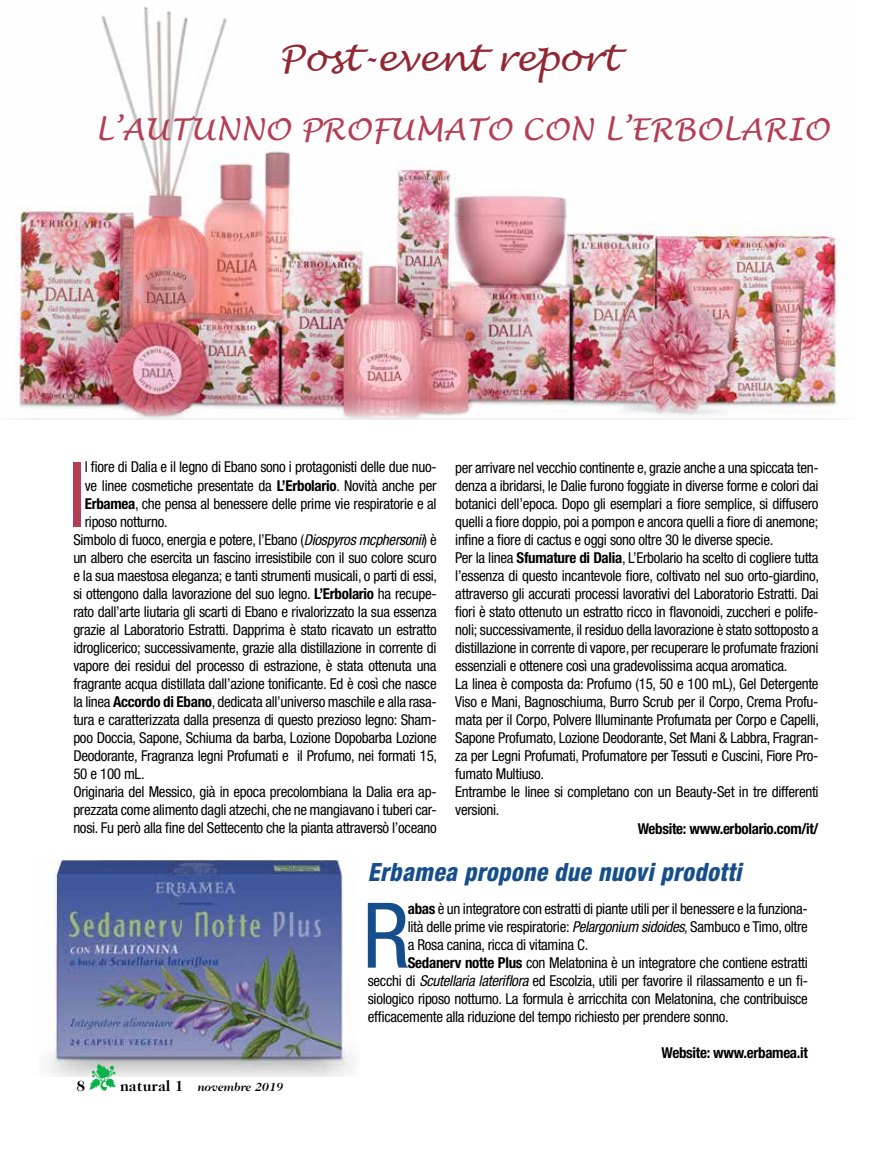
<style>
.page{position:relative;width:893px;height:1149px;background:#fff}
.page>*{position:absolute;margin:0;border:0;box-sizing:border-box;transform-origin:0 0}
.t1{font:condensed 90.6px "Helvetica Neue";color:#b33e55}
.t2{font:condensed 90.6px "Helvetica Neue";color:#154e8a}
.t3{font:italic 36px "Lucida Handwriting";color:#912732}
.t4{font:italic 30px "Lucida Handwriting";color:#b33e55}
.t5{font:italic 800 condensed 25.2px "Helvetica Neue";letter-spacing:.02em;color:#154e8a;scale:.94 1}
.t6{font:condensed 15px/18px "Helvetica Neue";letter-spacing:-.02em;color:#000}
.t7{font:700 condensed 15px "Helvetica Neue";letter-spacing:-.02em;color:#000}
.t8{font:700 15px "Caslon 224 IT Cby BT";color:#000}
.t9{font:italic 700 12px "Caslon 224 IT Cby BT";color:#000}
.s1{font-weight:700}
.s2{font-style:italic}
.s3{color:#0db14b}
.s4{font-style:normal;font-size:15px}
</style>
<div class="page">
<img style="left:15px;top:6px;width:830px;height:413px">
<img style="left:46px;top:860px;width:307px;height:216px">
<h2 class="t3" style="left:279px;top:36px;width:340px">Post-event report</h2>
<h3 class="t4" style="left:95px;top:111px;width:736px">L’AUTUNNO PROFUMATO CON L’ERBOLARIO</h3>
<h1 class="t1" style="left:68px;top:442px;width:20px">I</h1>
<p class="t6" style="left:85px;top:458px;width:353px">l fiore di Dalia e il legno di Ebano sono i protagonisti delle due nuo-</p>
<p class="t6" style="left:455px;top:458px;width:365px">per arrivare nel vecchio continente e, grazie anche a una spiccata ten&shy;denza a ibridarsi, le Dalie furono foggiate in diverse forme e colori dai botanici dell’epoca. Dopo gli esemplari a fiore semplice, si diffusero quelli a fiore doppio, poi a pompon e ancora quelli a fiore di anemone; infine a fiore di cactus e oggi sono oltre 30 le diverse specie.<br>Per la linea <span class="s1">Sfumature di Dalia</span>, L’Erbolario ha scelto di cogliere tutta l’essenza di questo incantevole fiore, coltivato nel suo orto-giardino, attraverso gli accurati processi lavorativi del Laboratorio Estratti. Dai fiori è stato ottenuto un estratto ricco in flavonoidi, zuccheri e polife&shy;noli; successivamente, il residuo della lavorazione è stato sottoposto a distillazione in corrente di vapore, per recuperare le profumate frazioni essenziali e ottenere così una gradevolissima acqua aromatica.<br>La linea è composta da: Profumo (15, 50 e 100 mL), Gel Detergente Viso e Mani, Bagnoschiuma, Burro Scrub per il Corpo, Crema Profu&shy;mata per il Corpo, Polvere Illuminante Profumata per Corpo e Capelli, Sapone Profumato, Lozione Deodorante, Set Mani &amp; Labbra, Fragran&shy;za per Legni Profumati, Profumatore per Tessuti e Cuscini, Fiore Pro&shy;fumato Multiuso.<br>Entrambe le linee si completano con un Beauty-Set in tre differenti versioni.</p>
<p class="t7" style="left:638px;top:818px;width:182px">Website: www.erbolario.com/it/</p>
<h3 class="t5" style="left:368px;top:855px;width:399px">Erbamea propone due nuovi prodotti</h3>
<h1 class="t2" style="left:363px;top:882px;width:49px">R</h1>
<p class="t6" style="left:408px;top:898px;width:402px"><span class="s1">abas</span> è un integratore con estratti di piante utili per il benessere e la funziona-</p>
<p class="t6" style="left:85px;top:476px;width:353px">ve linee cosmetiche presentate da <span class="s1">L’Erbolario</span>. Novità anche per</p>
<p class="t6" style="left:85px;top:494px;width:353px"><span class="s1">Erbamea</span>, che pensa al benessere delle prime vie respiratorie e al</p>
<p class="t6" style="left:85px;top:512px;width:84px">riposo notturno.</p>
<p class="t6" style="left:73px;top:530px;width:365px">Simbolo di fuoco, energia e potere, l’Ebano (<span class="s2">Diospyros mcphersonii</span>) è</p>
<p class="t6" style="left:73px;top:548px;width:365px">un albero che esercita un fascino irresistibile con il suo colore scuro</p>
<p class="t6" style="left:73px;top:566px;width:365px">e la sua maestosa eleganza; e tanti strumenti musicali, o parti di essi,</p>
<p class="t6" style="left:73px;top:584px;width:365px">si ottengono dalla lavorazione del suo legno. <span class="s1">L’Erbolario</span> ha recupe-</p>
<p class="t6" style="left:73px;top:602px;width:365px">rato dall’arte liutaria gli scarti di Ebano e rivalorizzato la sua essenza</p>
<p class="t6" style="left:73px;top:620px;width:365px">grazie al Laboratorio Estratti. Dapprima è stato ricavato un estratto</p>
<p class="t6" style="left:73px;top:638px;width:365px">idroglicerico; successivamente, grazie alla distillazione in corrente di</p>
<p class="t6" style="left:73px;top:656px;width:365px">vapore dei residui del processo di estrazione, è stata ottenuta una</p>
<p class="t6" style="left:73px;top:674px;width:365px">fragrante acqua distillata dall’azione tonificante. Ed è così che nasce</p>
<p class="t6" style="left:73px;top:692px;width:365px">la linea <span class="s1">Accordo di Ebano</span>, dedicata all’universo maschile e alla rasa-</p>
<p class="t6" style="left:73px;top:710px;width:365px">tura e caratterizzata dalla presenza di questo prezioso legno: Sham-</p>
<p class="t6" style="left:73px;top:728px;width:365px">poo Doccia, Sapone, Schiuma da barba, Lozione Dopobarba Lozione</p>
<p class="t6" style="left:73px;top:746px;width:365px">Deodorante, Fragranza legni Profumati e il Profumo, nei formati 15,</p>
<p class="t6" style="left:73px;top:764px;width:73px">50 e 100 mL.</p>
<p class="t6" style="left:73px;top:782px;width:365px">Originaria del Messico, già in epoca precolombiana la Dalia era ap-</p>
<p class="t6" style="left:73px;top:800px;width:365px">prezzata come alimento dagli atzechi, che ne mangiavano i tuberi car-</p>
<p class="t6" style="left:73px;top:818px;width:365px">nosi. Fu però alla fine del Settecento che la pianta attraversò l’oceano</p>
<p class="t6" style="left:408px;top:916px;width:402px">lità delle prime vie respiratorie: <span class="s2">Pelargonium sidoides</span>, Sambuco e Timo, oltre</p>
<p class="t6" style="left:408px;top:934px;width:182px">a Rosa canina, ricca di vitamina C.</p>
<p class="t6" style="left:408px;top:952px;width:402px"><span class="s1">Sedanerv notte Plus</span> con Melatonina è un integratore che contiene estratti</p>
<p class="t6" style="left:368px;top:970px;width:442px">secchi di <span class="s2">Scutellaria lateriflora</span> ed Escolzia, utili per favorire il rilassamento e un fi-</p>
<p class="t6" style="left:368px;top:988px;width:442px">siologico riposo notturno. La formula è arricchita con Melatonina, che contribuisce</p>
<p class="t6" style="left:368px;top:1006px;width:363px">efficacemente alla riduzione del tempo richiesto per prendere sonno.</p>
<p class="t7" style="left:661px;top:1042px;width:148px">Website: www.erbamea.it</p>
<p class="t9" style="left:90px;top:1079px;width:195px"><span class="s3">▼</span> <span class="s4">natural 1</span> novembre 2019</p>
<p class="t8" style="left:77px;top:1076px;width:10px">8</p>
</div>
